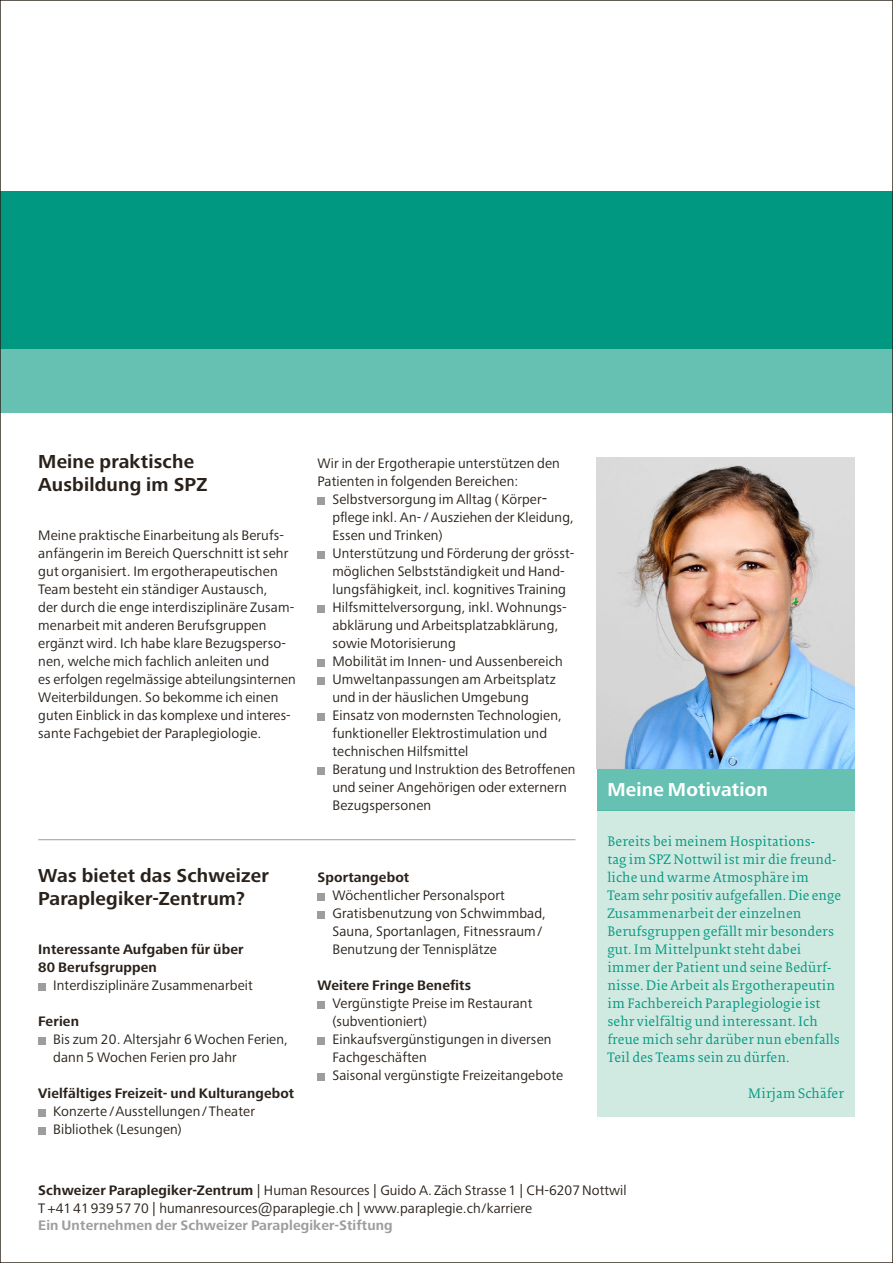
<style>
.page{position:relative;width:893px;height:1263px;background:#fff}
.page>*{position:absolute;margin:0;border:0;box-sizing:border-box;transform-origin:0 0}
.t1{font:700 19.5px/22.5px "Frutiger Next Pro";letter-spacing:.01em;color:#29211a}
.t2{font:700 19.5px "Frutiger Next Pro";letter-spacing:.01em;color:#fff}
.t3{font:14.25px/18px "Frutiger Next Pro";letter-spacing:.01em;color:#29211a}
.t4{font:14.25px/18px "Collis";letter-spacing:.01em;color:#009881}
.t5{font:700 14.25px/18px "Frutiger Next Pro";letter-spacing:.01em;color:#29211a}
.t6{font:700 14.25px "Frutiger Next Pro";letter-spacing:.01em;color:#9e9d9b}
.s1{font-weight:700}
</style>
<div class="page">
<div style="left:597px;top:810px;width:258px;height:306px;background:#d0e9e1"></div>
<div style="left:597px;top:768px;width:258px;height:42px;background:#66c1b3"></div>
<img style="left:597px;top:458px;width:258px;height:310px">
<hr style="left:38px;top:839px;width:537px;height:1px;background:#9e9d9b">
<div style="left:317px;top:497px;width:7px;height:7px;background:#9e9d9b"></div>
<div style="left:317px;top:551px;width:7px;height:7px;background:#9e9d9b"></div>
<div style="left:317px;top:605px;width:7px;height:7px;background:#9e9d9b"></div>
<div style="left:317px;top:659px;width:7px;height:7px;background:#9e9d9b"></div>
<div style="left:317px;top:677px;width:7px;height:7px;background:#9e9d9b"></div>
<div style="left:317px;top:713px;width:7px;height:7px;background:#9e9d9b"></div>
<div style="left:317px;top:767px;width:7px;height:7px;background:#9e9d9b"></div>
<div style="left:38px;top:983px;width:7px;height:7px;background:#9e9d9b"></div>
<div style="left:38px;top:1037px;width:7px;height:7px;background:#9e9d9b"></div>
<div style="left:38px;top:1109px;width:7px;height:7px;background:#9e9d9b"></div>
<div style="left:38px;top:1127px;width:7px;height:7px;background:#9e9d9b"></div>
<div style="left:317px;top:893px;width:7px;height:7px;background:#9e9d9b"></div>
<div style="left:317px;top:911px;width:7px;height:7px;background:#9e9d9b"></div>
<div style="left:317px;top:1001px;width:7px;height:7px;background:#9e9d9b"></div>
<div style="left:317px;top:1037px;width:7px;height:7px;background:#9e9d9b"></div>
<div style="left:317px;top:1073px;width:7px;height:7px;background:#9e9d9b"></div>
<div style="left:0;top:191px;width:893px;height:158px;background:#009881"></div>
<div style="left:0;top:349px;width:893px;height:63px;background:#66c1b3"></div>
<h1 class="t1" style="left:38px;top:450px;width:171px">Meine praktische<br>Ausbildung im SPZ</h1>
<p class="t3" style="left:38px;top:526px;width:259px">Meine praktische Einarbeitung als Berufs&shy;anfängerin im Bereich Querschnitt ist sehr gut organisiert. Im ergotherapeutischen Team besteht ein ständiger Austausch,<br>der durch die enge interdisziplinäre Zusam&shy;menarbeit mit anderen Berufsgruppen ergänzt wird. Ich habe klare Bezugsperso&shy;nen, welche mich fachlich anleiten und<br>es erfolgen regelmässige abteilungsinternen Weiterbildungen. So bekomme ich einen guten Einblick in das komplexe und interes&shy;sante Fachgebiet der Paraplegiologie.</p>
<h1 class="t1" style="left:38px;top:864px;width:232px">Was bietet das Schweizer<br>Paraplegiker-Zentrum?</h1>
<p class="t5" style="left:38px;top:940px;width:207px">Interessante Aufgaben für über<br>80 Berufsgruppen</p>
<p class="t3" style="left:53px;top:976px;width:201px">Interdisziplinäre Zusammenarbeit</p>
<p class="t5" style="left:38px;top:1012px;width:42px">Ferien</p>
<p class="t3" style="left:53px;top:1030px;width:236px">Bis zum 20. Altersjahr 6 Wochen Ferien, dann 5 Wochen Ferien pro Jahr</p>
<p class="t5" style="left:38px;top:1084px;width:257px">Vielfältiges Freizeit- und Kulturangebot</p>
<p class="t3" style="left:53px;top:1102px;width:203px">Konzerte /Ausstellungen / Theater<br>Bibliothek (Lesungen)</p>
<p class="t3" style="left:317px;top:454px;width:244px">Wir in der Ergotherapie unterstützen den<br>Patienten in folgenden Bereichen:</p>
<p class="t3" style="left:332px;top:490px;width:244px">Selbstversorgung im Alltag ( Körper&shy;pflege inkl. An- / Ausziehen der Kleidung, Essen und Trinken)<br>Unterstützung und Förderung der grösst&shy;möglichen Selbstständigkeit und Hand&shy;lungsfähigkeit, incl. kognitives Training Hilfsmittelversorgung, inkl. Wohnungs&shy;abklärung und Arbeitsplatzabklärung, sowie Motorisierung<br>Mobilität im Innen- und Aussenbereich Umweltanpassungen am Arbeitsplatz und in der häuslichen Umgebung<br>Einsatz von modernsten Technologien, funktioneller Elektrostimulation und technischen Hilfsmittel<br>Beratung und Instruktion des Betroffenen und seiner Angehörigen oder externern Bezugspersonen</p>
<p class="t5" style="left:317px;top:868px;width:93px">Sportangebot</p>
<p class="t3" style="left:332px;top:886px;width:215px">Wöchentlicher Personalsport<br>Gratisbenutzung von Schwimmbad,<br>Sauna, Sportanlagen, Fitnessraum /<br>Benutzung der Tennisplätze</p>
<p class="t5" style="left:317px;top:976px;width:155px">Weitere Fringe Benefits</p>
<p class="t3" style="left:332px;top:994px;width:232px">Vergünstigte Preise im Restaurant (subventioniert)<br>Einkaufsvergünstigungen in diversen<br>Fachgeschäften<br>Saisonal vergünstigte Freizeitangebote</p>
<h1 class="t2" style="left:607px;top:778px;width:162px">Meine Motivation</h1>
<p class="t4" style="left:607px;top:834px;width:235px">Bereits bei meinem Hospitations-<br>tag im SPZ Nottwil ist mir die freund&shy;liche und warme Atmosphäre im Team sehr positiv aufgefallen. Die enge Zusammenarbeit der einzelnen Berufsgruppen gefällt mir besonders gut. Im Mittelpunkt steht dabei immer der Patient und seine Bedürf&shy;nisse. Die Arbeit als Ergotherapeutin im Fachbereich Paraplegiologie ist sehr vielfältig und interessant. Ich freue mich sehr darüber nun ebenfalls Teil des Teams sein zu dürfen.</p>
<p class="t4" style="left:748px;top:1086px;width:98px">Mirjam Schäfer</p>
<p class="t3" style="left:38px;top:1182px;width:590px;line-height:17.2px"><span class="s1">Schweizer Paraplegiker-Zentrum</span> | Human Resources | Guido A. Zäch Strasse1 | CH-6207Nottwil<br>T +41419395770 | humanresources@paraplegie.ch | www.paraplegie.ch/karriere</p>
<p class="t6" style="left:38px;top:1217px;width:356px">Ein Unternehmen der Schweizer Paraplegiker-Stiftung</p>
</div>
